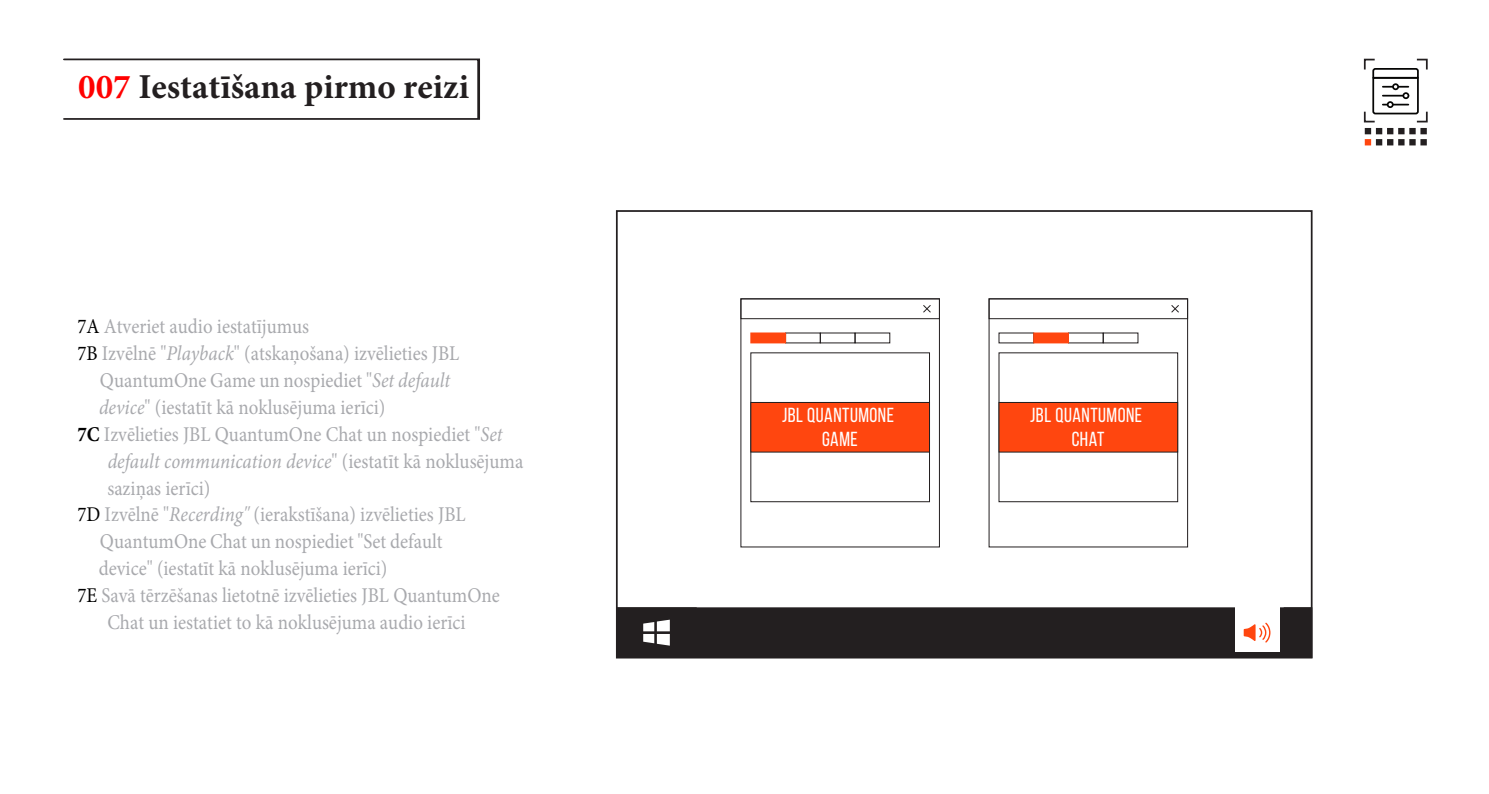
<style>
.page{position:relative;width:1489px;height:794px;background:#fff}
.page>*{position:absolute;margin:0;border:0;box-sizing:border-box;transform-origin:0 0}
.t1{font:700 35px "Minion Pro";color:#231f20}
.t2{font:21px "Minion Pro";color:#a8a9ad;scale:.9 1}
.t3{font:italic 21px "Minion Pro";color:#a8a9ad;scale:.9 1}
.t4{font:20.3px/24.5px "Bebas Neue";letter-spacing:.025em;color:#fff;text-align:center}
.s1{color:#f00}
.s2{color:#000}
.s3{font-style:italic}
.s4{font-weight:700;color:#000}
.s5{font-style:normal}
</style>
<div class="page">
<div style="left:616px;top:608px;width:695px;height:49px;background:#231f20"></div>
<div style="left:616px;top:607px;width:695px;height:51px;border:1px solid #231f20"></div>
<div style="left:63px;top:58px;width:416px;height:62px;border:2px solid #231f20"></div>
<div style="left:616px;top:210px;width:696px;height:448px;border:2px solid #231f20"></div>
<svg style="left:643px;top:619px;width:26px;height:26px"></svg>
<div style="left:616px;top:607px;width:80px;height:51px;border:1px solid #231f20"></div>
<div style="left:1234px;top:607px;width:45px;height:45px;background:#fff"></div>
<div style="left:1283px;top:607px;width:28px;height:51px;border:1px solid #231f20"></div>
<svg style="left:1243px;top:622px;width:27px;height:20px"></svg>
<div style="left:750px;top:352px;width:179px;height:150px;border:1px solid #231f20"></div>
<div style="left:750px;top:402px;width:179px;height:50px;background:#ff460f"></div>
<div style="left:750px;top:402px;width:179px;height:50px;border:1px solid #231f20"></div>
<div style="left:740px;top:298px;width:199px;height:21px;border:1px solid #231f20"></div>
<svg style="left:923px;top:305px;width:8px;height:8px"></svg>
<div style="left:750px;top:333px;width:35px;height:10px;background:#ff460f"></div>
<div style="left:750px;top:332px;width:36px;height:11px;border:1px solid #ff460f"></div>
<div style="left:998px;top:352px;width:179px;height:150px;border:1px solid #231f20"></div>
<div style="left:998px;top:402px;width:179px;height:50px;background:#ff460f"></div>
<div style="left:998px;top:402px;width:179px;height:50px;border:1px solid #231f20"></div>
<div style="left:988px;top:298px;width:199px;height:21px;border:1px solid #231f20"></div>
<svg style="left:1171px;top:305px;width:8px;height:8px"></svg>
<div style="left:1033px;top:333px;width:35px;height:10px;background:#ff460f"></div>
<div style="left:1033px;top:332px;width:35px;height:11px;border:1px solid #ff460f"></div>
<svg style="left:1363px;top:58px;width:65px;height:87px"></svg>
<p class="t1" style="left:78px;top:62px;width:392px"><span class="s1">007</span> Iestatīšana pirmo reizi</p>
<p class="t2" style="left:77px;top:312px;width:259px"><span class="s2">7A</span> Atveriet audio iestatījumus</p>
<p class="t2" style="left:77px;top:339px;width:426px"><span class="s2">7B</span> Izvēlnē "<span class="s3">Playback</span>" (atskaņošana) izvēlieties JBL</p>
<p class="t2" style="left:100px;top:366px;width:391px">QuantumOne Game un nospiediet "<span class="s3">Set default</span></p>
<p class="t2" style="left:99px;top:393px;width:319px"><span class="s3">device</span>" (iestatīt kā noklusējuma ierīci)</p>
<p class="t2" style="left:77px;top:420px;width:474px"><span class="s4">7C</span> Izvēlieties JBL QuantumOne Chat un nospiediet "<span class="s3">Set</span></p>
<p class="t3" style="left:108px;top:446px;width:463px">default communication device<span class="s5">" (iestatīt kā noklusējuma</span></p>
<p class="t2" style="left:107px;top:474px;width:116px">saziņas ierīci)</p>
<p class="t2" style="left:77px;top:500px;width:433px"><span class="s2">7D</span> Izvēlnē "<span class="s3">Recerding"</span> (ierakstīšana) izvēlieties JBL</p>
<p class="t2" style="left:100px;top:527px;width:382px">QuantumOne Chat un nospiediet "Set default</p>
<p class="t2" style="left:99px;top:554px;width:322px">device" (iestatīt kā noklusējuma ierīci)</p>
<p class="t2" style="left:77px;top:581px;width:471px"><span class="s2">7E</span> Savā tērzēšanas lietotnē izvēlieties JBL QuantumOne</p>
<p class="t2" style="left:107px;top:608px;width:399px">Chat un iestatiet to kā noklusējuma audio ierīci</p>
<p class="t4" style="left:782px;top:402px;width:113px">JBL QUANTUMONE<br>GAME</p>
<p class="t4" style="left:1030px;top:402px;width:113px">JBL QUANTUMONE<br>CHAT</p>
</div>
